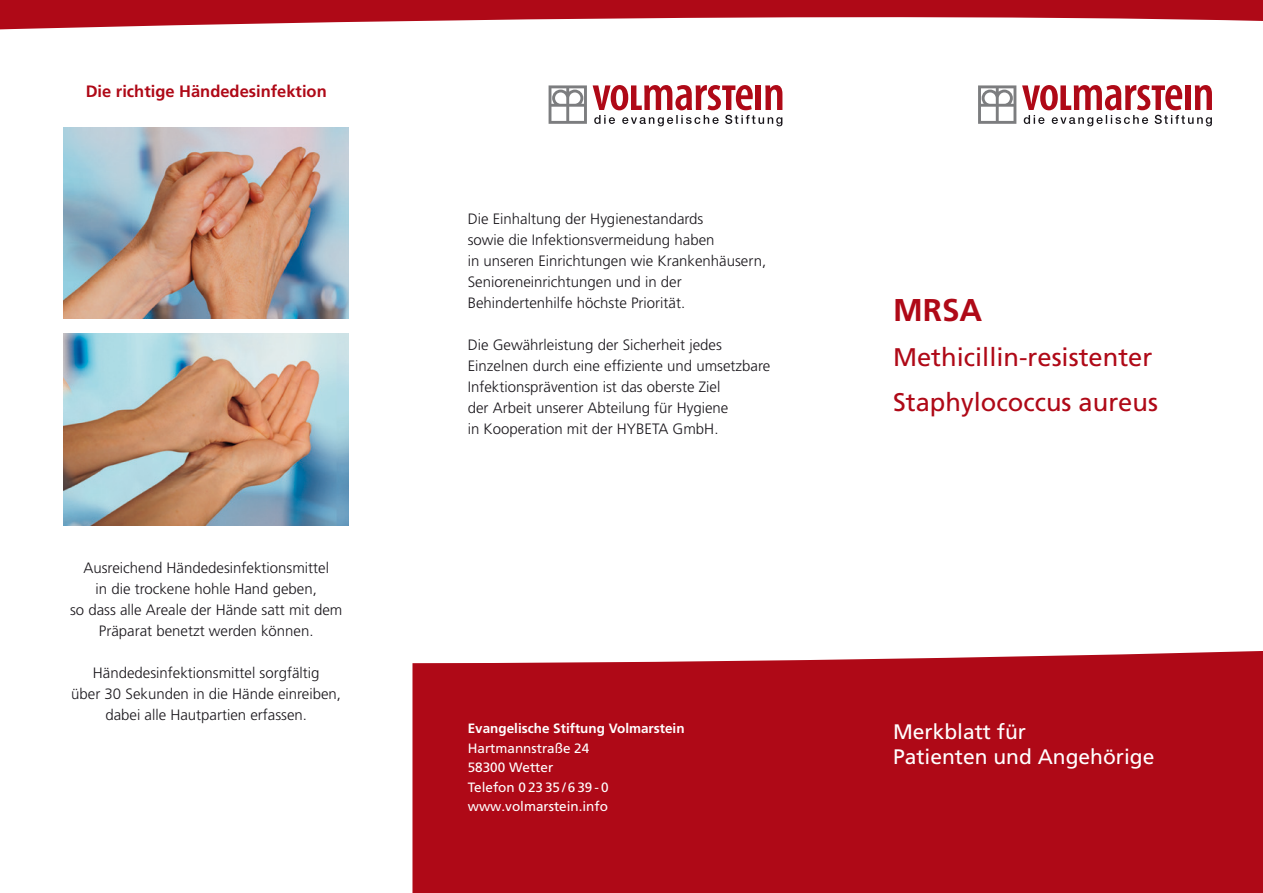
<style>
.page{position:relative;width:1263px;height:893px;background:#fff}
.page>*{position:absolute;margin:0;border:0;box-sizing:border-box;transform-origin:0 0}
.t1{font:700 31.5px "Frutiger LT Std";color:#af0917}
.t2{font:25.5px/45px "Frutiger LT Std";color:#af0917}
.t3{font:21px/25.5px "Frutiger LT Std";color:#fff}
.t4{font:700 16.5px "Frutiger LT Std";color:#af0917}
.t5{font:300 15px/21px "Frutiger LT Std";color:#1a171c}
.t6{font:13.5px/19.5px "Frutiger LT Std";color:#fff}
.t7{font:700 13.5px "Frutiger LT Std";color:#fff}
</style>
<div class="page">
<div style="left:412px;top:651px;width:851px;height:242px;background:#af0917"></div>
<svg style="left:1022px;top:85px;width:190px;height:41px"></svg>
<svg style="left:978px;top:85px;width:38px;height:39px"></svg>
<svg style="left:593px;top:85px;width:189px;height:41px"></svg>
<svg style="left:549px;top:85px;width:38px;height:39px"></svg>
<svg style="left:0;top:0;width:1263px;height:30px"></svg>
<img style="left:64px;top:128px;width:285px;height:191px">
<img style="left:64px;top:334px;width:285px;height:191px">
<p class="t4" style="left:86px;top:82px;width:243px">Die richtige Händedesinfektion</p>
<p class="t5" style="left:70px;top:557px;width:274px;text-align:center">Ausreichend Händedesinfektionsmittel<br>in die trockene hohle Hand geben,<br>so dass alle Areale der Hände satt mit dem Präparat benetzt werden können.</p>
<p class="t5" style="left:71px;top:662px;width:271px;text-align:center">Händedesinfektionsmittel sorgfältig<br>über 30 Sekunden in die Hände einreiben, dabei alle Hautpartien erfassen.</p>
<p class="t5" style="left:468px;top:208px;width:300px">Die Einhaltung der Hygienestandards<br>sowie die Infektionsvermeidung haben<br>in unseren Einrichtungen wie Krankenhäusern, Senioreneinrichtungen und in der Behindertenhilfe höchste Priorität.</p>
<p class="t5" style="left:468px;top:334px;width:304px">Die Gewährleistung der Sicherheit jedes Einzelnen durch eine effiziente und umsetzbare Infektionsprävention ist das oberste Ziel<br>der Arbeit unserer Abteilung für Hygiene<br>in Kooperation mit der Hybeta GmbH.</p>
<p class="t7" style="left:468px;top:720px;width:218px">Evangelische Stiftung Volmarstein</p>
<p class="t6" style="left:468px;top:738px;width:142px">Hartmannstraße 24<br>58300 Wetter<br>Telefon 0 23 35 / 6 39 - 0 www.volmarstein.info</p>
<h1 class="t1" style="left:893px;top:292px;width:91px">MRSA</h1>
<h2 class="t2" style="left:893px;top:335px;width:266px">Methicillin-resistenter<br>Staphylococcus aureus</h2>
<h3 class="t3" style="left:893px;top:719px;width:263px">Merkblatt für<br>Patienten und Angehörige</h3>
</div>
